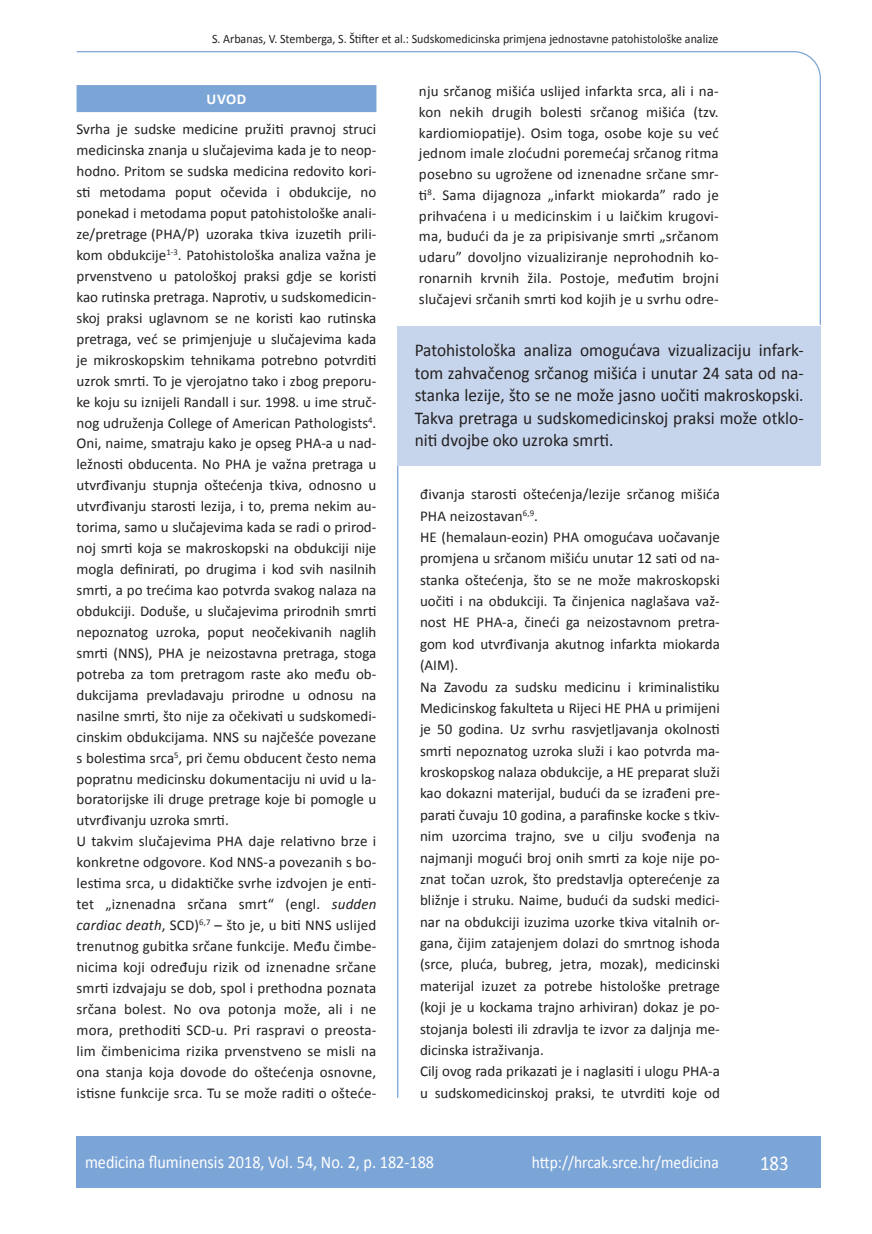
<style>
.page{position:relative;width:872px;height:1234px;background:#fff}
.page>*{position:absolute;margin:0;border:0;box-sizing:border-box;transform-origin:0 0}
.t1{font:21px "Calibri";color:#fff;scale:.9 1}
.t2{font:18px/22.5px "Calibri";color:#231f20;text-align:justify;scale:.96 1}
.t3{font:18px "Calibri";color:#fff;scale:.9 1}
.t4{font:17.25px "Calibri";color:#fff;scale:.9 1}
.t5{font:15px/21px "Calibri";color:#231f20}
.t6{font:700 15px "Calibri";color:#fff}
.t7{font:12.75px "Calibri";color:#231f20;scale:.94 1}
.s1{font-style:italic}
</style>
<div class="page">
<svg style="left:76px;top:51px;width:745px;height:274px"></svg>
<hr style="left:397px;top:464px;width:1px;height:633px;background:#7ca5d7">
<div style="left:77px;top:1135px;width:744px;height:51px;background:#7ca5d7"></div>
<div style="left:77px;top:85px;width:299px;height:27px;background:#7ca5d7"></div>
<div style="left:398px;top:325px;width:422px;height:140px;background:#c6d5ec"></div>
<p class="t7" style="left:212px;top:30px;width:540px">S. Arbanas, V. Stemberga, S. Štifter et al.: Sudskomedicinska primjena jednostavne patohistološke analize</p>
<p class="t6" style="left:207px;top:90px;width:41px">UVOD</p>
<p class="t5" style="left:77px;top:118px;width:301px">Svrha je sudske medicine pružiti pravnoj struci medicinska znanja u slučajevima kada je to neop&shy;hodno. Pritom se sudska medicina redovito kori&shy;sti metodama poput očevida i obdukcije, no ponekad i metodama poput patohistološke anali&shy;ze/pretrage (PHA/P) uzoraka tkiva izuzetih prili&shy;kom obdukcije<sup>1-3</sup>. Patohistološka analiza važna je prvenstveno u patološkoj praksi gdje se koristi kao rutinska pretraga. Naprotiv, u sudskomedicin&shy;skoj praksi uglavnom se ne koristi kao rutinska pretraga, već se primjenjuje u slučajevima kada je mikroskopskim tehnikama potrebno potvrditi uzrok smrti. To je vjerojatno tako i zbog preporu&shy;ke koju su iznijeli Randall i sur. 1998. u ime struč&shy;nog udruženja College of American Pathologists<sup>4</sup>.<br>Oni, naime, smatraju kako je opseg PHA-a u nad&shy;ležnosti obducenta. No PHA je važna pretraga u utvrđivanju stupnja oštećenja tkiva, odnosno u utvrđivanju starosti lezija, i to, prema nekim au&shy;torima, samo u slučajevima kada se radi o prirod&shy;noj smrti koja se makroskopski na obdukciji nije mogla definirati, po drugima i kod svih nasilnih smrti, a po trećima kao potvrda svakog nalaza na obdukciji. Doduše, u slučajevima prirodnih smrti nepoznatog uzroka, poput neočekivanih naglih smrti (NNS), PHA je neizostavna pretraga, stoga potreba za tom pretragom raste ako među ob&shy;dukcijama prevladavaju prirodne u odnosu na nasilne smrti, što nije za očekivati u sudskomedi&shy;cinskim obdukcijama. NNS su najčešće povezane s bolestima srca<sup>5</sup>, pri čemu obducent često nema popratnu medicinsku dokumentaciju ni uvid u la&shy;boratorijske ili druge pretrage koje bi pomogle u utvrđivanju uzroka smrti.<br>U takvim slučajevima PHA daje relativno brze i konkretne odgovore. Kod NNS-a povezanih s bo&shy;lestima srca, u didaktičke svrhe izdvojen je enti&shy;tet „iznenadna srčana smrt“ (engl. <span class="s1">sudden cardiac death</span>, SCD)<sup>6,7</sup> – što je, u biti NNS uslijed trenutnog gubitka srčane funkcije. Među čimbe&shy;nicima koji određuju rizik od iznenadne srčane smrti izdvajaju se dob, spol i prethodna poznata srčana bolest. No ova potonja može, ali i ne mora, prethoditi SCD-u. Pri raspravi o preosta&shy;lim čimbenicima rizika prvenstveno se misli na ona stanja koja dovode do oštećenja osnovne, istisne funkcije srca. Tu se može raditi o ošteće-</p>
<p class="t5" style="left:419px;top:80px;width:301px;text-align:justify">nju srčanog mišića uslijed infarkta srca, ali i na&shy;kon nekih drugih bolesti srčanog mišića (tzv. kardiomiopatije). Osim toga, osobe koje su već jednom imale zloćudni poremećaj srčanog ritma posebno su ugrožene od iznenadne srčane smr&shy;ti<sup>8</sup>. Sama dijagnoza „infarkt miokarda” rado je prihvaćena i u medicinskim i u laičkim krugovi&shy;ma, budući da je za pripisivanje smrti „srčanom udaru” dovoljno vizualiziranje neprohodnih ko&shy;ronarnih krvnih žila. Postoje, međutim brojni slučajevi srčanih smrti kod kojih je u svrhu odre-</p>
<p class="t2" style="left:415px;top:338px;width:407px">Patohistološka analiza omogućava vizualizaciju infark&shy;tom zahvačenog srčanog mišića i unutar 24 sata od na&shy;stanka lezije, što se ne može jasno uočiti makroskopski.<br>Takva pretraga u sudskomedicinskoj praksi može otklo&shy;niti dvojbe oko uzroka smrti.</p>
<p class="t5" style="left:420px;top:482px;width:301px">đivanja starosti oštećenja/lezije srčanog mišića PHA neizostavan<sup>6,9</sup>.<br>HE (hemalaun-eozin) PHA omogućava uočavanje promjena u srčanom mišiću unutar 12 sati od na&shy;stanka oštećenja, što se ne može makroskopski uočiti i na obdukciji. Ta činjenica naglašava važ&shy;nost HE PHA-a, čineći ga neizostavnom pretra&shy;gom kod utvrđivanja akutnog infarkta miokarda (AIM).<br>Na Zavodu za sudsku medicinu i kriminalistiku Medicinskog fakulteta u Rijeci HE PHA u primijeni je 50 godina. Uz svrhu rasvjetljavanja okolnosti smrti nepoznatog uzroka služi i kao potvrda ma&shy;kroskopskog nalaza obdukcije, a HE preparat služi kao dokazni materijal, budući da se izrađeni pre&shy;parati čuvaju 10 godina, a parafinske kocke s tkiv&shy;nim uzorcima trajno, sve u cilju svođenja na najmanji mogući broj onih smrti za koje nije po&shy;znat točan uzrok, što predstavlja opterećenje za bližnje i struku. Naime, budući da sudski medici&shy;nar na obdukciji izuzima uzorke tkiva vitalnih or&shy;gana, čijim zatajenjem dolazi do smrtnog ishoda (srce, pluća, bubreg, jetra, mozak), medicinski materijal izuzet za potrebe histološke pretrage (koji je u kockama trajno arhiviran) dokaz je po&shy;stojanja bolesti ili zdravlja te izvor za daljnja me&shy;dicinska istraživanja.<br>Cilj ovog rada prikazati je i naglasiti i ulogu PHA-a u sudskomedicinskoj praksi, te utvrditi koje od</p>
<p class="t3" style="left:85px;top:1150px;width:389px">medicina fluminensis 2018, Vol. 54, No. 2, p. 182-188</p>
<p class="t4" style="left:532px;top:1151px;width:209px">http://hrcak.srce.hr/medicina</p>
<h1 class="t1" style="left:760px;top:1149px;width:33px">183</h1>
</div>
